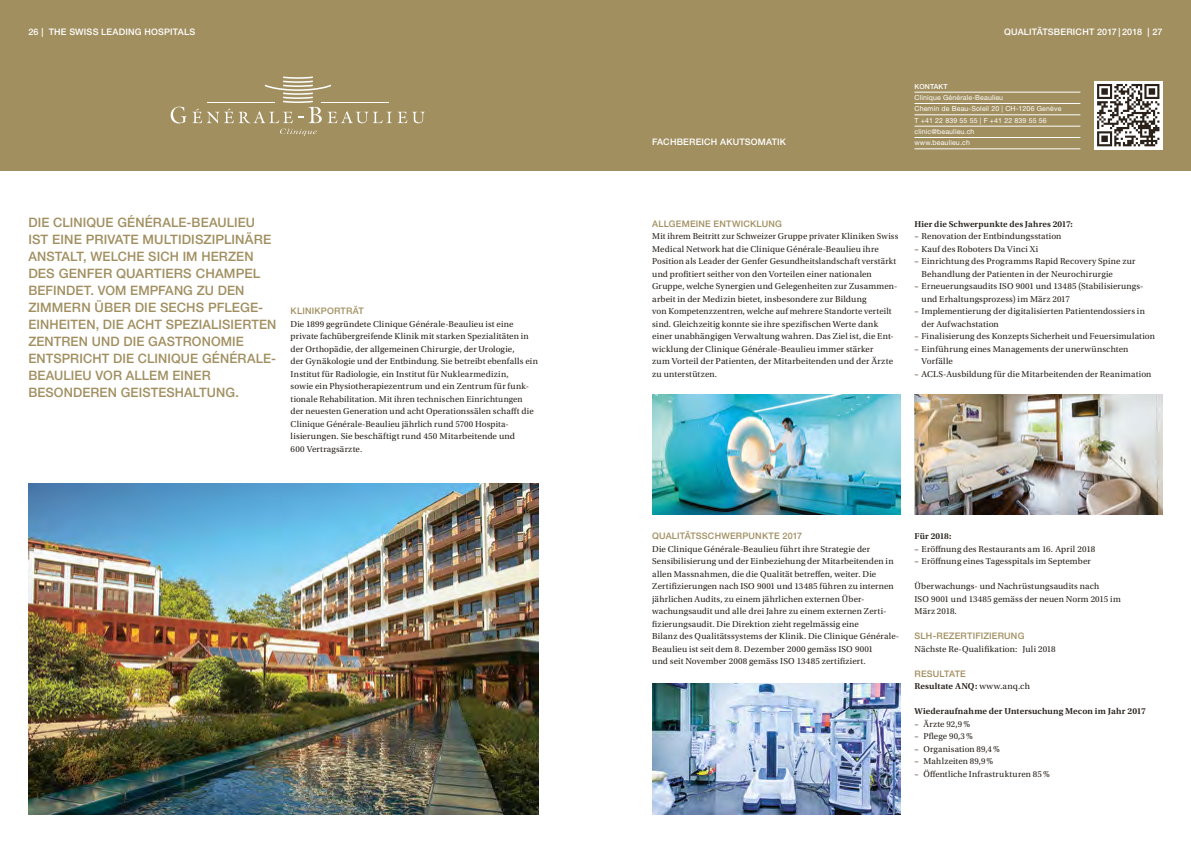
<style>
.page{position:relative;width:1191px;height:842px;background:#fff}
.page>*{position:absolute;margin:0;border:0;box-sizing:border-box;transform-origin:0 0}
.t1{font:500 13px/17px "Helvetica Neue LT Std";letter-spacing:.01em;color:#a18f60}
.t2{font:9px/12.5px "Utopia Std";letter-spacing:.01em;color:#29211a}
.t3{font:600 9px "Utopia Std";letter-spacing:.01em;color:#29211a}
.t4{font:500 9px "Helvetica Neue LT Std";letter-spacing:.02em;color:#a18f60}
.t5{font:500 9px "Helvetica Neue LT Std";letter-spacing:.02em;color:#fff}
.t6{font:7px/11.3px "Helvetica Neue LT Std";letter-spacing:.02em;color:#fff}
.t7{font:500 7px "Helvetica Neue LT Std";letter-spacing:.02em;color:#fff}
.s1{font-weight:400}
</style>
<div class="page">
<div style="left:0;top:0;width:1191px;height:171px;background:#a18f60"></div>
<img style="left:652px;top:395px;width:248px;height:119px">
<img style="left:652px;top:683px;width:248px;height:131px">
<img style="left:914px;top:395px;width:248px;height:119px">
<img style="left:28px;top:484px;width:511px;height:330px">
<hr style="left:914px;top:92px;width:166px;height:1px;background:#fff">
<hr style="left:914px;top:103px;width:166px;height:1px;background:#fff">
<hr style="left:914px;top:115px;width:166px;height:1px;background:#fff">
<hr style="left:914px;top:126px;width:166px;height:1px;background:#fff">
<hr style="left:914px;top:137px;width:166px;height:1px;background:#fff">
<hr style="left:914px;top:148px;width:166px;height:1px;background:#fff">
<div style="left:1093px;top:81px;width:69px;height:68px;background:#fff"></div>
<svg style="left:1097px;top:84px;width:62px;height:62px"></svg>
<svg style="left:280px;top:129px;width:37px;height:7px"></svg>
<svg style="left:171px;top:76px;width:254px;height:47px"></svg>
<p class="t5" style="left:28px;top:26px;width:168px">26 | THE SWISS LEADING HOSPITALS</p>
<p class="t5" style="left:1004px;top:26px;width:160px">QUALITÄTSBERICHT 2017 | 2018 | 27</p>
<p class="t1" style="left:28px;top:214px;width:250px">DIE CLINIQUE GÉNÉRALE-BEAULIEU<br>IST EINE PRIVATE MULTIDISZIPLINÄRE<br>ANSTALT, WELCHE SICH IM HERZEN<br>DES GENFER QUARTIERS CHAMPEL<br>BEFINDET. VOM EMPFANG ZU DEN<br>ZIMMERN ÜBER DIE SECHS PFLEGE-<br>EINHEITEN, DIE ACHT SPEZIALISIERTEN<br>ZENTREN UND DIE GASTRONOMIE<br>ENTSPRICHT DIE CLINIQUE GÉNÉRALE-<br>BEAULIEU VOR ALLEM EINER<br>BESONDEREN GEISTESHALTUNG.</p>
<p class="t4" style="left:291px;top:306px;width:75px">KLINIKPORTRÄT</p>
<p class="t2" style="left:291px;top:318px;width:249px">Die 1899 gegründete Clinique Générale-Beaulieu ist eine private fachübergreifende Klinik mit starken Spezialitäten in der Orthopädie, der allgemeinen Chirurgie, der Urologie,<br>der Gynäkologie und der Entbindung. Sie betreibt ebenfalls ein Institut für Radiologie, ein Institut für Nuklearmedizin,<br>sowie ein Physiotherapiezentrum und ein Zentrum für funk&shy;tionale Rehabilitation. Mit ihren technischen Einrichtungen der neuesten Generation und acht Operationssälen schafft die Clinique Générale-Beaulieu jährlich rund 5700 Hospita&shy;lisierungen. Sie beschäftigt rund 450 Mitarbeitende und<br>600 Vertragsärzte.</p>
<p class="t5" style="left:652px;top:137px;width:135px">FACHBEREICH AKUTSOMATIK</p>
<p class="t7" style="left:914px;top:82px;width:35px">KONTAKT</p>
<p class="t6" style="left:914px;top:92px;width:148px">Clinique Générale-Beaulieu<br>Chemin de Beau-Soleil 20 | CH-1206 Genève<br>T +41 22 839 55 55 | F +41 22 839 55 56 clinic@beaulieu.ch<br>www.beaulieu.ch</p>
<p class="t4" style="left:652px;top:218px;width:131px">ALLGEMEINE ENTWICKLUNG</p>
<p class="t2" style="left:652px;top:230px;width:248px">Mit ihrem Beitritt zur Schweizer Gruppe privater Kliniken Swiss Medical Network hat die Clinique Générale-Beaulieu ihre Position als Leader der Genfer Gesundheitslandschaft verstärkt und profitiert seither von den Vorteilen einer nationalen Gruppe, welche Synergien und Gelegenheiten zur Zusammen&shy;arbeit in der Medizin bietet, insbesondere zur Bildung<br>von Kompetenzzentren, welche auf mehrere Standorte verteilt sind. Gleichzeitig konnte sie ihre spezifischen Werte dank einer unabhängigen Verwaltung wahren. Das Ziel ist, die Ent&shy;wicklung der Clinique Générale-Beaulieu immer stärker<br>zum Vorteil der Patienten, der Mitarbeitenden und der Ärzte zu unterstützen.</p>
<p class="t3" style="left:914px;top:219px;width:160px">Hier die Schwerpunkte des Jahres 2017:</p>
<p class="t2" style="left:914px;top:230px;width:148px">– Renovation der Entbindungsstation</p>
<p class="t2" style="left:914px;top:243px;width:125px">– Kauf des Roboters Da Vinci Xi</p>
<p class="t2" style="left:921px;top:255px;width:215px;text-indent:-7px">– Einrichtung des Programms Rapid Recovery Spine zur<br>Behandlung der Patienten in der Neurochirurgie</p>
<p class="t2" style="left:921px;top:280px;width:222px;text-indent:-7px">– Erneuerungsaudits ISO 9001 und 13485 (Stabilisierungs&shy;und Erhaltungsprozess) im März 2017</p>
<p class="t2" style="left:921px;top:305px;width:225px;text-indent:-7px">– Implementierung der digitalisierten Patientendossiers in der Aufwachstation</p>
<p class="t2" style="left:914px;top:330px;width:242px">– Finalisierung des Konzepts Sicherheit und Feuersimulation</p>
<p class="t2" style="left:921px;top:343px;width:208px;text-indent:-7px">– Einführung eines Managements der unerwünschten<br>Vorfälle</p>
<p class="t2" style="left:914px;top:368px;width:238px">– ACLS-Ausbildung für die Mitarbeitenden der Reanimation</p>
<p class="t4" style="left:652px;top:531px;width:152px">QUALITÄTSSCHWERPUNKTE 2017</p>
<p class="t2" style="left:652px;top:543px;width:247px">Die Clinique Générale-Beaulieu führt ihre Strategie der Sensibilisierung und der Einbeziehung der Mitarbeitenden in allen Massnahmen, die die Qualität betreffen, weiter. Die Zertifizierungen nach ISO 9001 und 13485 führen zu internen jährlichen Audits, zu einem jährlichen externen Über&shy;wachungsaudit und alle drei Jahre zu einem externen Zerti&shy;fizierungsaudit. Die Direktion zieht regelmässig eine<br>Bilanz des Qualitätssystems der Klinik. Die Clinique Générale-Beaulieu ist seit dem 8. Dezember 2000 gemäss ISO 9001<br>und seit November 2008 gemäss ISO 13485 zertifiziert.</p>
<p class="t3" style="left:914px;top:531px;width:38px">Für 2018:</p>
<p class="t2" style="left:914px;top:543px;width:182px">– Eröffnung des Restaurants am 16. April 2018</p>
<p class="t2" style="left:914px;top:555px;width:178px">– Eröffnung eines Tagesspitals im September</p>
<p class="t2" style="left:914px;top:580px;width:208px">Überwachungs- und Nachrüstungsaudits nach<br>ISO 9001 und 13485 gemäss der neuen Norm 2015 im<br>März 2018.</p>
<p class="t4" style="left:914px;top:631px;width:111px">SLH-REZERTIFIZIERUNG</p>
<p class="t2" style="left:914px;top:643px;width:143px">Nächste Re-Qualifikation: Juli 2018</p>
<p class="t4" style="left:914px;top:668px;width:53px">RESULTATE</p>
<p class="t3" style="left:914px;top:681px;width:117px">Resultate ANQ: <span class="s1">www.anq.ch</span></p>
<p class="t3" style="left:914px;top:706px;width:233px">Wiederaufnahme der Untersuchung Mecon im Jahr 2017</p>
<p class="t2" style="left:914px;top:718px;width:57px">– Ärzte 92,9%</p>
<p class="t2" style="left:914px;top:730px;width:60px">– Pflege 90,3%</p>
<p class="t2" style="left:914px;top:743px;width:87px">– Organisation 89,4%</p>
<p class="t2" style="left:914px;top:755px;width:80px">– Mahlzeiten 89,9%</p>
<p class="t2" style="left:914px;top:768px;width:137px">– Öffentliche Infrastrukturen 85%</p>
</div>
